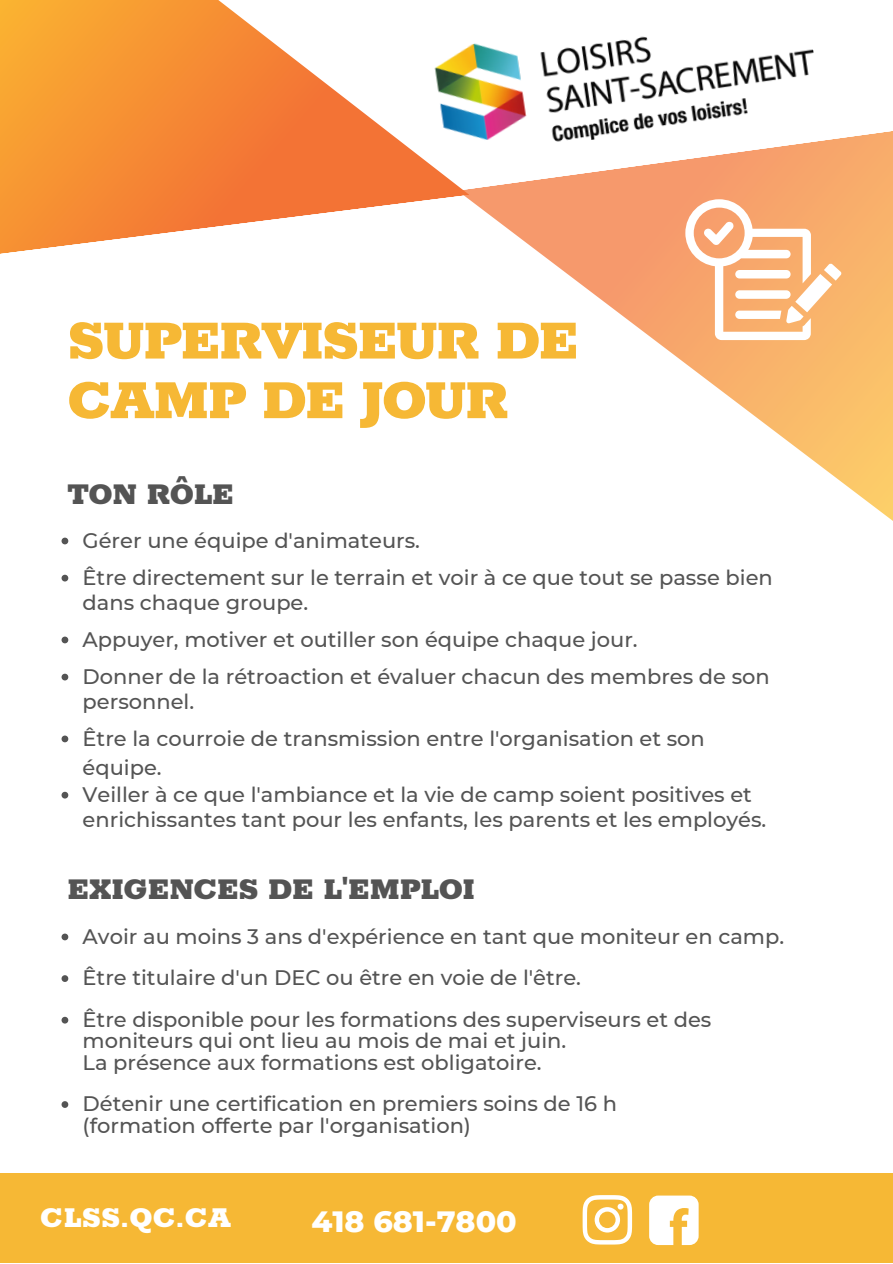
<style>
.page{position:relative;width:893px;height:1264px;background:#fff}
.page>*{position:absolute;margin:0;border:0;box-sizing:border-box;transform-origin:0 0}
.t1{font:900 61.5px/59.6px "Rokkitt";letter-spacing:-.045em;color:#f6b835}
.t2{font:900 33px "Rokkitt";letter-spacing:-.025em;color:#545454}
.t3{font:900 31.5px "Rokkitt";color:#fff}
.t4{font:800 30px "Montserrat";color:#fff}
.t5{font:500 21px/37px "Montserrat";color:#545454}
</style>
<div class="page">
<img style="left:469px;top:36px;width:345px;height:80px">
<svg style="left:469px;top:116px;width:423px;height:404px"></svg>
<div style="left:0;top:1173px;width:892px;height:89px;background:#f6b835"></div>
<svg style="left:0;top:0;width:469px;height:254px"></svg>
<svg style="left:62px;top:537px;width:6px;height:7px"></svg>
<svg style="left:62px;top:574px;width:6px;height:7px"></svg>
<svg style="left:62px;top:636px;width:6px;height:7px"></svg>
<svg style="left:62px;top:673px;width:6px;height:7px"></svg>
<svg style="left:62px;top:735px;width:6px;height:7px"></svg>
<svg style="left:62px;top:791px;width:6px;height:7px"></svg>
<svg style="left:582px;top:1195px;width:50px;height:49px"></svg>
<svg style="left:649px;top:1195px;width:49px;height:49px"></svg>
<svg style="left:62px;top:933px;width:6px;height:7px"></svg>
<svg style="left:62px;top:975px;width:6px;height:6px"></svg>
<svg style="left:62px;top:1016px;width:6px;height:7px"></svg>
<svg style="left:62px;top:1101px;width:6px;height:6px"></svg>
<svg style="left:685px;top:199px;width:156px;height:141px"></svg>
<h1 class="t1" style="left:67px;top:313px;width:513px">SUPERVISEUR DE<br>CAMP DE JOUR</h1>
<h2 class="t2" style="left:67px;top:476px;width:168px">TON RÔLE</h2>
<p class="t5" style="left:83px;top:521px;width:691px">Gérer une équipe d'animateurs.<br>Être directement sur le terrain et voir à ce que tout se passe bien</p>
<p class="t5" style="left:83px;top:583px;width:688px">dans chaque groupe.<br>Appuyer, motiver et outiller son équipe chaque jour.<br>Donner de la rétroaction et évaluer chacun des membres de son</p>
<p class="t5" style="left:83px;top:682px;width:623px">personnel.<br>Être la courroie de transmission entre l'organisation et son</p>
<p class="t5" style="left:83px;top:754px;width:670px;line-height:27px">équipe.<br>Veiller à ce que l'ambiance et la vie de camp soient positives et</p>
<p class="t5" style="left:83px;top:800px;width:685px">enrichissantes tant pour les enfants, les parents et les employés.</p>
<h2 class="t2" style="left:67px;top:871px;width:409px">EXIGENCES DE L'EMPLOI</h2>
<p class="t5" style="left:83px;top:915px;width:703px;line-height:41.5px">Avoir au moins 3 ans d'expérience en tant que moniteur en camp.<br>Être titulaire d'un DEC ou être en voie de l'être.<br>Être disponible pour les formations des superviseurs et des</p>
<p class="t5" style="left:83px;top:1030px;width:485px;line-height:21.3px">moniteurs qui ont lieu au mois de mai et juin.<br>La présence aux formations est obligatoire.</p>
<p class="t5" style="left:83px;top:1093px;width:536px;line-height:21.3px">Détenir une certification en premiers soins de 16 h (formation offerte par l'organisation)</p>
<h3 class="t3" style="left:40px;top:1201px;width:193px">CLSS.QC.CA</h3>
<h3 class="t4" style="left:311px;top:1202px;width:207px">418 681-7800</h3>
</div>
